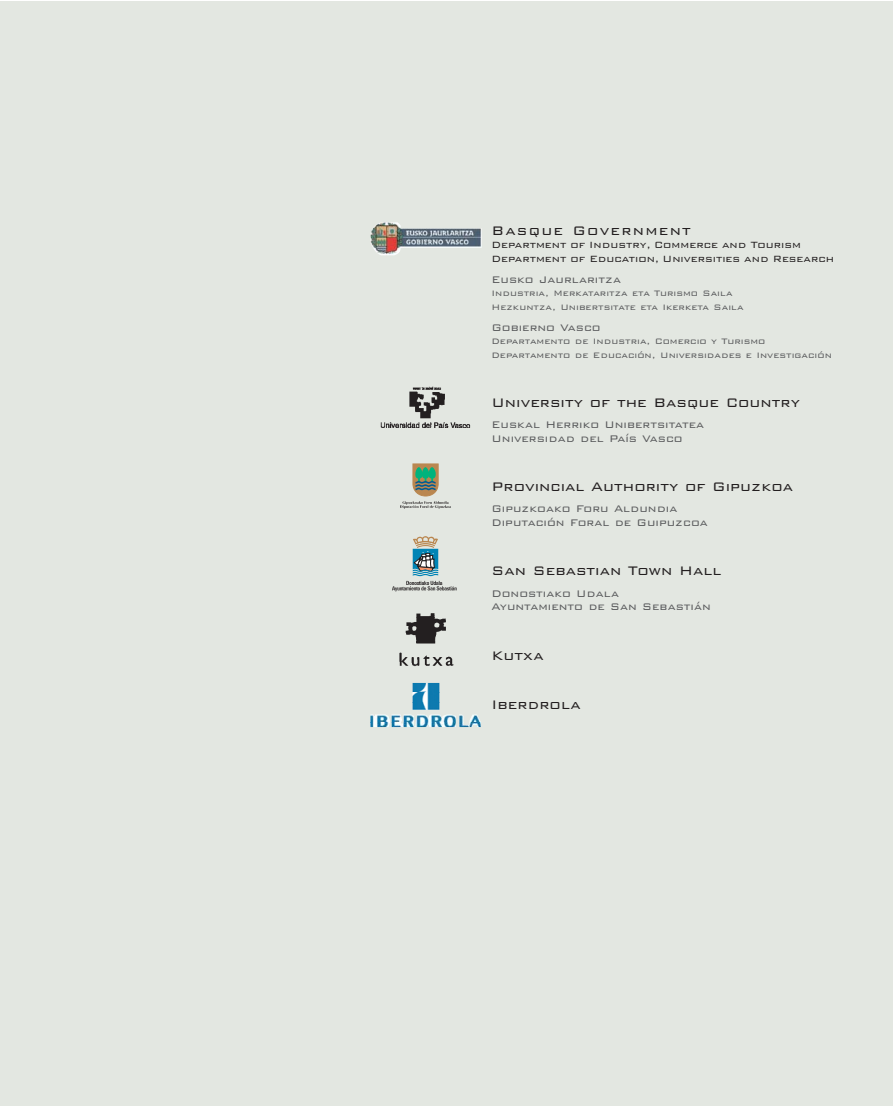
<style>
.page{position:relative;width:893px;height:1106px;background:#fff}
.page>*{position:absolute;margin:0;border:0;box-sizing:border-box;transform-origin:0 0}
.t1{font:300 16.5px "Bank Gothic BT";color:#231f20}
.t2{font:300 16.5px "Bank Gothic BT";letter-spacing:.075em;color:#231f20}
.t3{font:300 12.75px/13.5px "Bank Gothic BT";color:#58595b}
.t4{font:300 12px/13.5px "Bank Gothic BT";color:#231f20}
.t5{font:300 10.5px/13.5px "Bank Gothic BT";color:#58595b}
</style>
<div class="page">
<div style="left:0;top:2px;width:892px;height:1104px;background:#e3e7e1"></div>
<img style="left:370px;top:222px;width:31px;height:33px">
<img style="left:399px;top:622px;width:55px;height:45px">
<img style="left:412px;top:683px;width:27px;height:27px">
<img style="left:370px;top:714px;width:110px;height:13px">
<img style="left:380px;top:386px;width:91px;height:41px">
<svg style="left:400px;top:464px;width:51px;height:44px"></svg>
<svg style="left:392px;top:536px;width:64px;height:86px"></svg>
<p class="t2" style="left:491px;top:219px;width:201px">Basque Government</p>
<p class="t4" style="left:491px;top:237px;width:344px">Department of Industry, Commerce and Tourism<br>Department of Education, Universities and Research</p>
<p class="t3" style="left:491px;top:272px;width:131px">Eusko Jaurlaritza</p>
<p class="t5" style="left:491px;top:286px;width:254px">Industria, Merkataritza eta Turismo Saila<br>Hezkuntza, Unibertsitate eta Ikerketa Saila</p>
<p class="t3" style="left:491px;top:320px;width:111px">Gobierno Vasco</p>
<p class="t5" style="left:491px;top:334px;width:342px">Departamento de Industria, Comercio y Turismo<br>Departamento de Educación, Universidades e Investigación</p>
<p class="t1" style="left:491px;top:392px;width:310px">University of the Basque Country</p>
<p class="t3" style="left:491px;top:417px;width:214px">Euskal Herriko Unibertsitatea<br>Universidad del País Vasco</p>
<p class="t1" style="left:491px;top:476px;width:303px">Provincial Authority of Gipuzkoa</p>
<p class="t3" style="left:491px;top:501px;width:218px">Gipuzkoako Foru Aldundia<br>Diputación Foral de Guipuzcoa</p>
<p class="t1" style="left:491px;top:560px;width:231px">San Sebastian Town Hall</p>
<p class="t3" style="left:491px;top:585px;width:221px">Donostiako Udala<br>Ayuntamiento de San Sebastián</p>
<p class="t1" style="left:491px;top:644px;width:54px">Kutxa</p>
<p class="t1" style="left:491px;top:693px;width:91px">Iberdrola</p>
</div>
